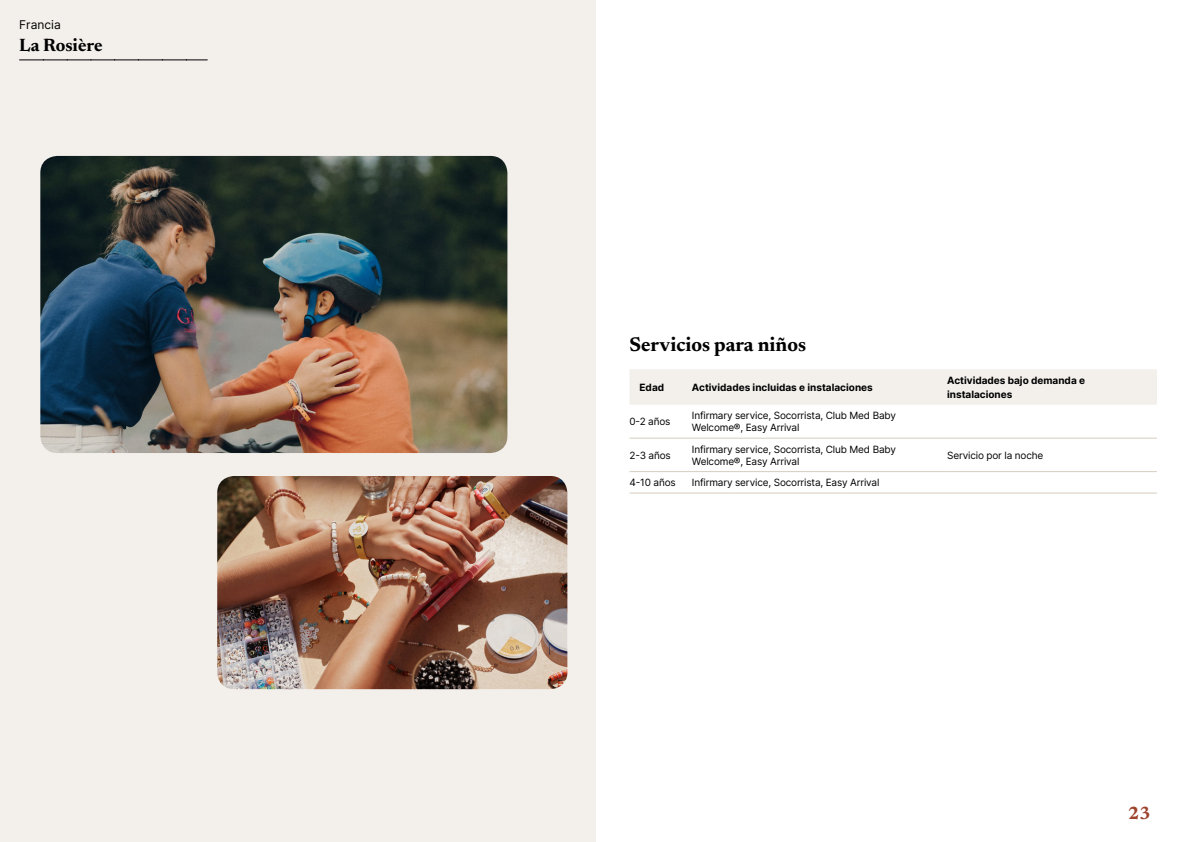
<style>
.page{position:relative;width:1191px;height:842px;background:#fff}
.page>*{position:absolute;margin:0;border:0;box-sizing:border-box;transform-origin:0 0}
.t1{font:700 20px "Newsreader 24 pt";color:#000}
.t2{font:700 18px "Newsreader 24 pt";color:#000}
.t3{font:700 18px "Newsreader 24 pt";color:#9d432c}
.t4{font:12px "Inter";color:#000}
.t5{font:10px/12px "Inter";letter-spacing:-.015em;color:#000}
.t6{font:700 10px/14px "Inter";color:#000}
</style>
<div class="page">
<div style="left:0;top:0;width:595px;height:842px;background:#f3f0ec"></div>
<img style="left:40px;top:156px;width:467px;height:297px">
<img style="left:217px;top:476px;width:350px;height:213px">
<svg style="left:20px;top:60px;width:187px;height:1px"></svg>
<div style="left:630px;top:369px;width:527px;height:36px;background:#f3f0ec"></div>
<hr style="left:629px;top:438px;width:63px;height:1px;background:#d7cdc1">
<hr style="left:692px;top:438px;width:255px;height:1px;background:#d7cdc1">
<hr style="left:947px;top:438px;width:210px;height:1px;background:#d7cdc1">
<hr style="left:629px;top:471px;width:63px;height:1px;background:#d7cdc1">
<hr style="left:692px;top:471px;width:255px;height:1px;background:#d7cdc1">
<hr style="left:947px;top:471px;width:210px;height:1px;background:#d7cdc1">
<hr style="left:629px;top:492px;width:63px;height:1px;background:#d7cdc1">
<hr style="left:692px;top:492px;width:255px;height:1px;background:#d7cdc1">
<hr style="left:947px;top:492px;width:210px;height:1px;background:#d7cdc1">
<p class="t4" style="left:19px;top:15px;width:43px">Francia</p>
<h2 class="t2" style="left:19px;top:32px;width:85px">La Rosière</h2>
<h1 class="t1" style="left:629px;top:330px;width:178px">Servicios para niños</h1>
<p class="t6" style="left:639px;top:380px;width:26px">Edad</p>
<p class="t6" style="left:692px;top:380px;width:182px">Actividades incluidas e instalaciones</p>
<p class="t6" style="left:947px;top:373px;width:139px">Actividades bajo demanda e instalaciones</p>
<p class="t5" style="left:629px;top:415px;width:43px">0-2 años</p>
<p class="t5" style="left:692px;top:409px;width:205px">Infirmary service, Socorrista, Club Med Baby<br>Welcome®, Easy Arrival</p>
<p class="t5" style="left:629px;top:449px;width:43px">2-3 años</p>
<p class="t5" style="left:692px;top:443px;width:205px">Infirmary service, Socorrista, Club Med Baby<br>Welcome®, Easy Arrival</p>
<p class="t5" style="left:947px;top:449px;width:98px">Servicio por la noche</p>
<p class="t5" style="left:629px;top:476px;width:48px">4-10 años</p>
<p class="t5" style="left:692px;top:476px;width:189px">Infirmary service, Socorrista, Easy Arrival</p>
<h2 class="t3" style="left:1128px;top:800px;width:24px">23</h2>
</div>
